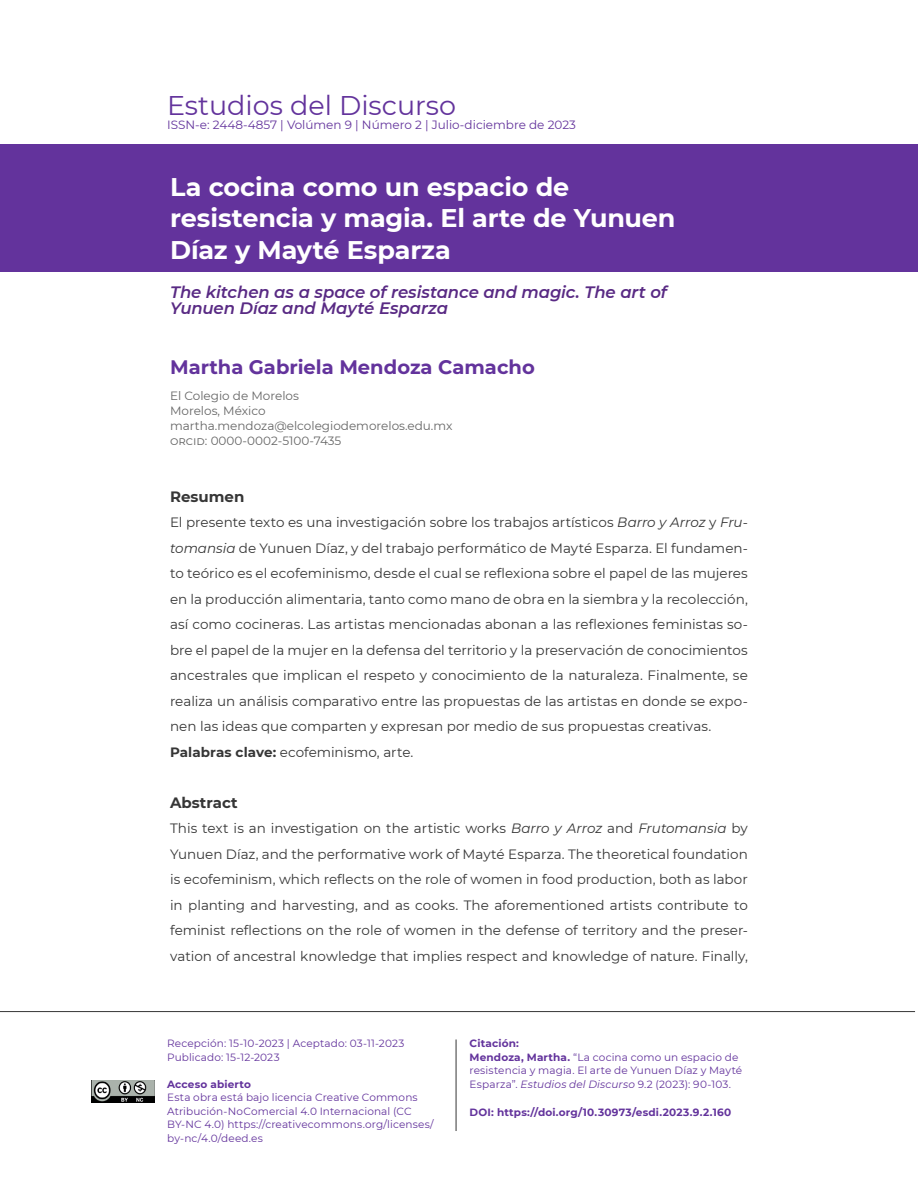
<style>
.page{position:relative;width:918px;height:1188px;background:#fff}
.page>*{position:absolute;margin:0;border:0;box-sizing:border-box;transform-origin:0 0}
.membrete_logo{font:27px "Montserrat";color:#63339c}
.TITULO{font:700 25.5px/31.5px "Montserrat";letter-spacing:-.01em;color:#fff}
.AUTORAS{font:700 19.5px "Montserrat";color:#63339c}
.TITULO-INGLES{font:italic 600 16.5px/16.5px "Montserrat";letter-spacing:-.005em;color:#592a84}
.RESUMEN{font:700 15px "Montserrat";color:#363636}
.RESUMEN-CUERPO{font:13.5px/25.5px "Montserrat";letter-spacing:.005em;color:#363636;text-align:justify}
.RESUMEN_CUERPO_-_INGLES{font:13.5px/25.5px "Montserrat";color:#363636;text-align:justify}
.INSTITUCION{font:12px/15px "Montserrat";color:#666}
.DATOS_REVISTA{font:12px "Montserrat";color:#63339c}
.COMO_CITAR{font:10.5px/13.5px "Montserrat";letter-spacing:.01em;color:#63339c}
.COMO_CITAR-2{font:700 10.5px "Montserrat";letter-spacing:.015em;color:#63339c}
.RECEPCION-PUBLICACION{font:10.5px/13.5px "Montserrat";letter-spacing:.01em;color:#63339c}
.s1{font-style:italic}
.s2{font-weight:700}
</style>
<div class="page">
<div style="left:0;top:145px;width:918px;height:127px;background:#63339c"></div>
<img style="left:92px;top:1080px;width:63px;height:22px">
<hr style="left:0;top:1011px;width:915px;height:1px;background:#363636">
<hr style="left:456px;top:1039px;width:1px;height:92px;background:#363636">
<p class="membrete_logo" style="left:167px;top:87px;width:290px">Estudios del Discurso</p>
<p class="DATOS_REVISTA" style="left:167px;top:117px;width:410px">ISSN-e: 2448-4857 | Volúmen 9 | Número 2 | Julio-diciembre de 2023</p>
<p class="TITULO" style="left:170px;top:170px;width:507px">La cocina como un espacio de resistencia y magia. El arte de Yunuen<br>Díaz y Mayté Esparza</p>
<p class="TITULO-INGLES" style="left:170px;top:283px;width:498px">The kitchen as a space of resistance and magic. The art of<br>Yunuen Díaz and Mayté Esparza</p>
<p class="AUTORAS" style="left:170px;top:353px;width:366px">Martha Gabriela Mendoza Camacho</p>
<p class="INSTITUCION" style="left:170px;top:387px;width:284px">El Colegio de Morelos<br>Morelos, México martha.mendoza@elcolegiodemorelos.edu.mx orcid: 0000-0002-5100-7435</p>
<p class="RESUMEN" style="left:170px;top:485px;width:76px">Resumen</p>
<p class="RESUMEN-CUERPO" style="left:170px;top:509px;width:579px">El presente texto es una investigación sobre los trabajos artísticos <span class="s1">Barro y Arroz</span> y <span class="s1">Fru&shy;tomansia</span> de Yunuen Díaz, y del trabajo performático de Mayté Esparza. El fundamen&shy;to teórico es el ecofeminismo, desde el cual se reflexiona sobre el papel de las mujeres en la producción alimentaria, tanto como mano de obra en la siembra y la recolección, así como cocineras. Las artistas mencionadas abonan a las reflexiones feministas so&shy;bre el papel de la mujer en la defensa del territorio y la preservación de conocimientos ancestrales que implican el respeto y conocimiento de la naturaleza. Finalmente, se realiza un análisis comparativo entre las propuestas de las artistas en donde se expo&shy;nen las ideas que comparten y expresan por medio de sus propuestas creativas.</p>
<p class="RESUMEN-CUERPO" style="left:170px;top:739px;width:245px"><span class="s2">Palabras clave:</span> ecofeminismo, arte.</p>
<p class="RESUMEN" style="left:170px;top:791px;width:69px">Abstract</p>
<p class="RESUMEN_CUERPO_-_INGLES" style="left:170px;top:815px;width:579px">This text is an investigation on the artistic works <span class="s1">Barro y Arroz</span> and <span class="s1">Frutomansia</span> by Yunuen Díaz, and the performative work of Mayté Esparza. The theoretical foundation is ecofeminism, which reflects on the role of women in food production, both as labor in planting and harvesting, and as cooks. The aforementioned artists contribute to feminist reflections on the role of women in the defense of territory and the preser&shy;vation of ancestral knowledge that implies respect and knowledge of nature. Finally,</p>
<p class="RECEPCION-PUBLICACION" style="left:167px;top:1036px;width:239px">Recepción: 15-10-2023 | Aceptado: 03-11-2023<br>Publicado: 15-12-2023</p>
<p class="COMO_CITAR-2" style="left:167px;top:1076px;width:85px">Acceso abierto</p>
<p class="COMO_CITAR" style="left:167px;top:1090px;width:268px">Esta obra está bajo licencia Creative Commons Atribución-NoComercial 4.0 Internacional (CC BY-NC 4.0) https://creativecommons.org/licenses/ by-nc/4.0/deed.es</p>
<p class="COMO_CITAR-2" style="left:470px;top:1036px;width:51px">Citación:</p>
<p class="COMO_CITAR" style="left:470px;top:1050px;width:274px"><span class="s2">Mendoza, Martha.</span> “La cocina como un espacio de resistencia y magia. El arte de Yunuen Díaz y Mayté<br>Esparza”. <span class="s1">Estudios del Discurso</span> 9.2 (2023): 90-103.</p>
<p class="COMO_CITAR-2" style="left:470px;top:1104px;width:263px">DOI: https://doi.org/10.30973/esdi.2023.9.2.160</p>
</div>
